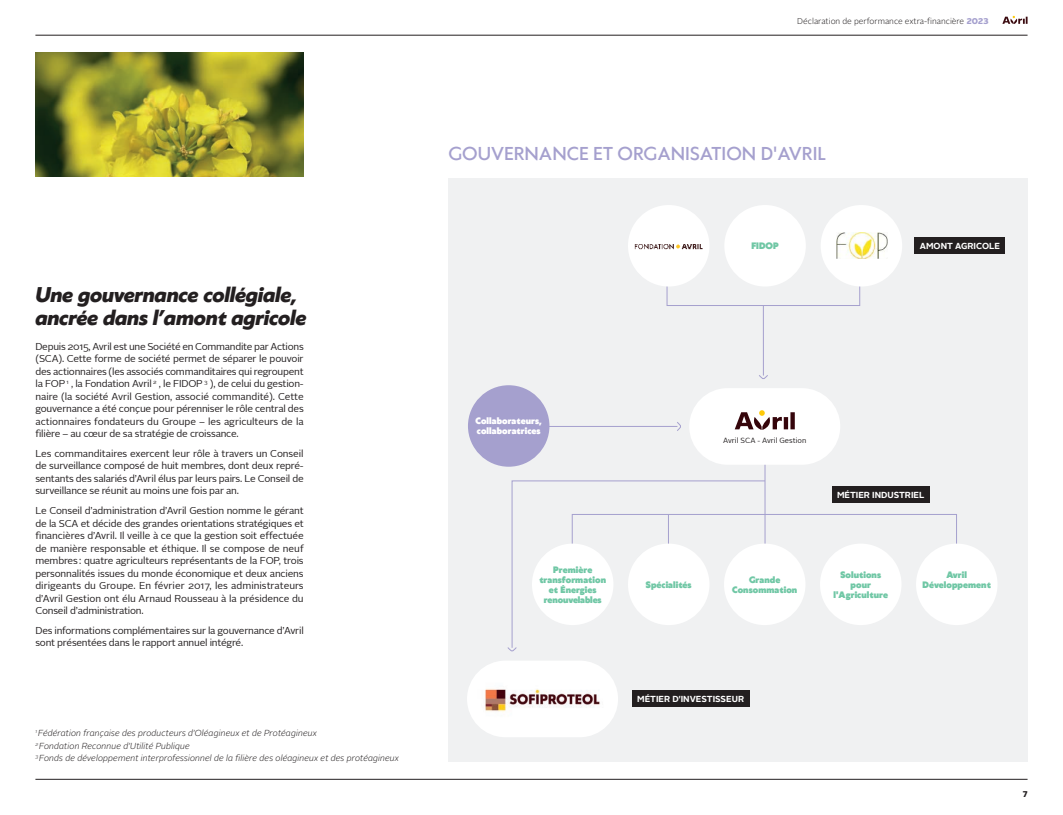
<style>
.page{position:relative;width:1063px;height:815px;background:#fff}
.page>*{position:absolute;margin:0;border:0;box-sizing:border-box;transform-origin:0 0}
.t1{font:italic 800 20px/22.5px "Klein";letter-spacing:-.01em;color:#231f20}
.t2{font:500 17.5px "Klein";color:#a5a0ce}
.t3{font:10px/12.5px "Alright Sans";letter-spacing:-.02em;color:#231f20;text-align:justify}
.t4{font:italic 300 8.75px/12.5px "Alright Sans";color:#231f20}
.t5{font:900 8.75px/10px "Klein";letter-spacing:.01em;color:#70c7a5;text-align:center}
.t6{font:700 8.75px "Alright Sans";color:#fff}
.t7{font:900 8.75px/10px "Klein";letter-spacing:.01em;color:#fff}
.t8{font:300 8.38px "Alright Sans";color:#231f20}
.t9{font:900 8.38px "Alright Sans";color:#231f20}
.t10{font:7.5px "Alright Sans";color:#231f20}
.s1{font-weight:900;color:#a5a0ce}
</style>
<div class="page">
<hr style="left:35px;top:35px;width:993px;height:1px;background:#231f20">
<hr style="left:35px;top:779px;width:993px;height:1px;background:#231f20">
<svg style="left:1002px;top:16px;width:26px;height:8px"></svg>
<div style="left:448px;top:178px;width:580px;height:583px;background:#f0f1f2"></div>
<div style="left:467px;top:661px;width:151px;height:76px;background:#fff;border-radius:38px"></div>
<svg style="left:677px;top:422px;width:4px;height:9px"></svg>
<hr style="left:544px;top:426px;width:133px;height:1px;background:#a5a0ce">
<svg style="left:759px;top:375px;width:9px;height:4px"></svg>
<hr style="left:763px;top:306px;width:1px;height:70px;background:#a5a0ce">
<svg style="left:507px;top:647px;width:10px;height:5px"></svg>
<svg style="left:512px;top:480px;width:253px;height:168px"></svg>
<div style="left:632px;top:690px;width:117px;height:17px;background:#231f20"></div>
<div style="left:832px;top:486px;width:98px;height:17px;background:#231f20"></div>
<div style="left:915px;top:237px;width:90px;height:17px;background:#231f20"></div>
<div style="left:724px;top:205px;width:82px;height:82px;background:#fff;border-radius:50%"></div>
<div style="left:667px;top:271px;width:193px;height:35px;border:1px solid #a5a0ce"></div>
<div style="left:572px;top:514px;width:385px;height:35px;border:1px solid #a5a0ce"></div>
<hr style="left:765px;top:453px;width:1px;height:99px;background:#a5a0ce">
<div style="left:628px;top:205px;width:81px;height:82px;background:#fff;border-radius:50%"></div>
<img style="left:634px;top:244px;width:69px;height:6px">
<div style="left:821px;top:205px;width:81px;height:82px;background:#fff;border-radius:50%"></div>
<img style="left:836px;top:233px;width:51px;height:26px">
<div style="left:689px;top:388px;width:151px;height:77px;background:#fff;border-radius:38px"></div>
<svg style="left:735px;top:410px;width:60px;height:20px"></svg>
<div style="left:628px;top:544px;width:81px;height:81px;background:#fff;border-radius:50%"></div>
<div style="left:532px;top:544px;width:81px;height:81px;background:#fff;border-radius:50%"></div>
<div style="left:724px;top:544px;width:82px;height:81px;background:#fff;border-radius:50%"></div>
<div style="left:820px;top:544px;width:82px;height:81px;background:#fff;border-radius:50%"></div>
<div style="left:916px;top:544px;width:82px;height:81px;background:#fff;border-radius:50%"></div>
<img style="left:485px;top:689px;width:115px;height:23px">
<div style="left:468px;top:385px;width:81px;height:82px;background:#a5a0ce;border-radius:50%"></div>
<img style="left:35px;top:53px;width:269px;height:124px">
<h3 class="t1" style="left:35px;top:282px;width:272px">Une gouvernance collégiale, ancrée dans l’amont agricole</h3>
<p class="t3" style="left:35px;top:340px;width:270px">Depuis 2015, Avril est une Société en Commandite par Actions (SCA). Cette forme de société permet de séparer le pouvoir des actionnaires (les associés commanditaires qui regroupent la FOP <sup>1</sup> , la Fondation Avril <sup>2</sup> , le FIDOP <sup>3</sup> ), de celui du gestion&shy;naire (la société Avril Gestion, associé commandité). Cette gouvernance a été conçue pour pérenniser le rôle central des actionnaires fondateurs du Groupe – les agriculteurs de la filière – au cœur de sa stratégie de croissance.</p>
<p class="t3" style="left:35px;top:447px;width:270px">Les commanditaires exercent leur rôle à travers un Conseil</p>
<p class="t3" style="left:35px;top:460px;width:270px">de surveillance composé de huit membres, dont deux repré&shy;sentants des salariés d’Avril élus par leurs pairs. Le Conseil de surveillance se réunit au moins une fois par an.</p>
<p class="t3" style="left:35px;top:504px;width:270px">Le Conseil d’administration d’Avril Gestion nomme le gérant de la SCA et décide des grandes orientations stratégiques et financières d’Avril. Il veille à ce que la gestion soit effectuée de manière responsable et éthique. Il se compose de neuf membres : quatre agriculteurs représentants de la FOP, trois</p>
<p class="t3" style="left:35px;top:567px;width:270px">personnalités issues du monde économique et deux anciens dirigeants du Groupe. En février 2017, les administrateurs d’Avril Gestion ont élu Arnaud Rousseau à la présidence du Conseil d’administration.</p>
<p class="t3" style="left:35px;top:624px;width:270px">Des informations complémentaires sur la gouvernance d’Avril sont présentées dans le rapport annuel intégré.</p>
<p class="t4" style="left:35px;top:727px;width:365px"><sup>1</sup> Fédération française des producteurs d’Oléagineux et de Protéagineux<br><sup>2</sup> Fondation Reconnue d’Utilité Publique<br><sup>3</sup> Fonds de développement interprofessionnel de la filière des oléagineux et des protéagineux</p>
<p class="t8" style="left:797px;top:15px;width:193px">Déclaration de performance extra-financière <span class="s1">2023</span></p>
<h4 class="t2" style="left:448px;top:140px;width:379px">GOUVERNANCE ET ORGANISATION D'AVRIL</h4>
<p class="t5" style="left:751px;top:241px;width:29px">FIDOP</p>
<p class="t6" style="left:920px;top:240px;width:82px">AMONT AGRICOLE</p>
<p class="t7" style="left:476px;top:416px;width:68px">Collaborateurs, collaboratrices</p>
<p class="t10" style="left:723px;top:436px;width:85px">Avril SCA - Avril Gestion</p>
<p class="t6" style="left:837px;top:489px;width:89px">MÉTIER INDUSTRIEL</p>
<p class="t5" style="left:539px;top:564px;width:68px">Première transformation et Énergies renouvelables</p>
<p class="t5" style="left:732px;top:574px;width:67px">Grande<br>Consommation</p>
<p class="t5" style="left:834px;top:569px;width:56px">Solutions pour l'Agriculture</p>
<p class="t5" style="left:923px;top:569px;width:70px">Avril<br>Développement</p>
<p class="t5" style="left:646px;top:579px;width:47px">Spécialités</p>
<p class="t6" style="left:637px;top:693px;width:108px">MÉTIER D'INVESTISSEUR</p>
<p class="t9" style="left:1023px;top:788px;width:6px">7</p>
</div>
